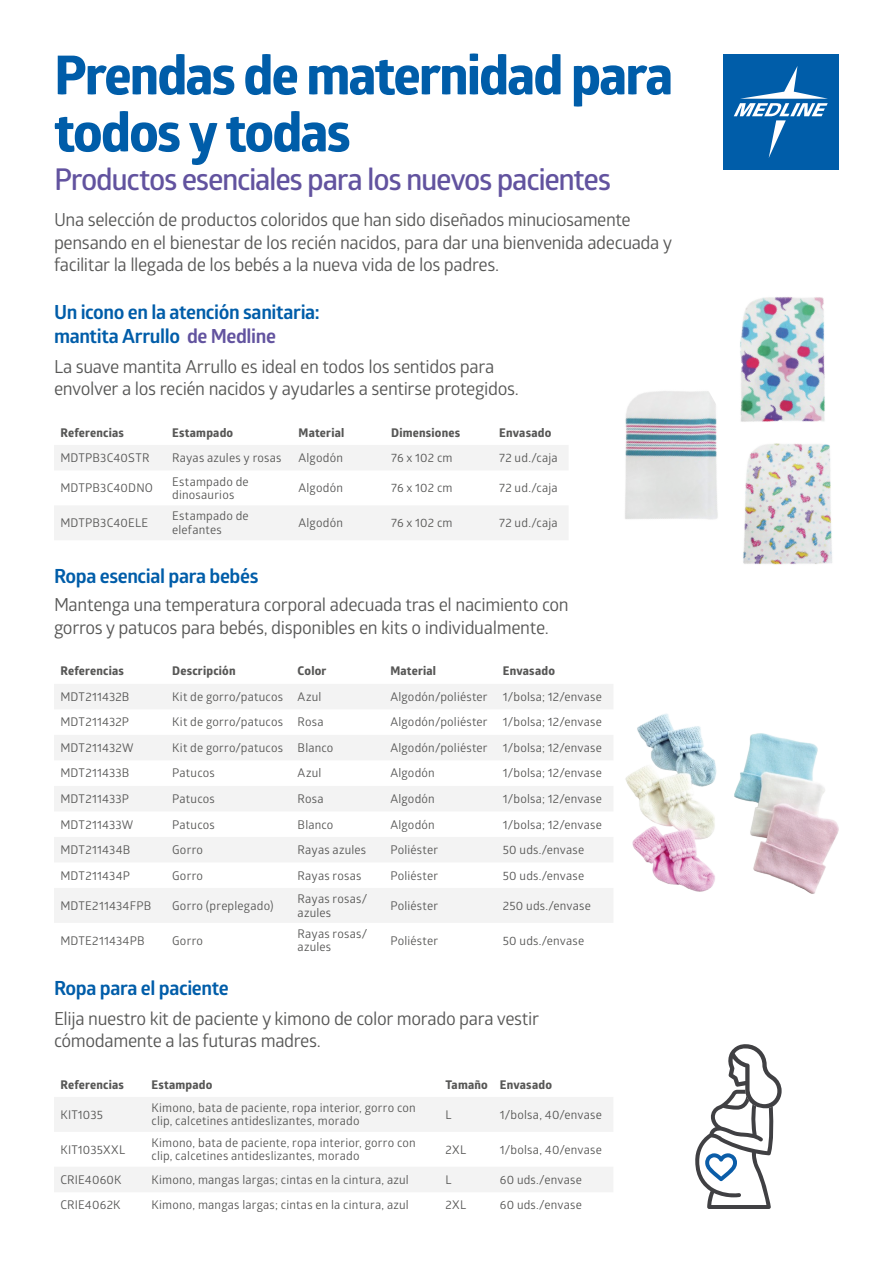
<style>
.page{position:relative;width:893px;height:1263px;background:#fff}
.page>*{position:absolute;margin:0;border:0;box-sizing:border-box;transform-origin:0 0}
.MEDLINE_-_Sub-Headline{font:700 54px/57px "Globerx";letter-spacing:-.035em;color:#005da9}
.MEDLINE_-_Sub-Headline-2{font:600 30px "Glober";letter-spacing:-.045em;color:#62539f}
.MEDLINE_-_Body_-_bullet{font:700 19.5px "Glober";letter-spacing:-.02em;color:#005da9}
.MEDLINE_-_Body_-_bullet-2{font:18px/22.5px "Glober";letter-spacing:-.02em;color:#575756}
.reference{font:12px/13.5px "Glober";letter-spacing:.015em;color:#575756}
.reference-2{font:700 12px "Globerx";letter-spacing:.015em;color:#575756}
.s1{color:#62539f}
</style>
<div class="page">
<div style="left:723px;top:54px;width:116px;height:116px;background:#005da9"></div>
<svg style="left:734px;top:66px;width:94px;height:92px"></svg>
<svg style="left:695px;top:1044px;width:87px;height:165px"></svg>
<svg style="left:54px;top:445px;width:496px;height:95px;fill:#f3f3f3"></svg>
<svg style="left:54px;top:1097px;width:559px;height:95px;fill:#f3f3f3"></svg>
<svg style="left:54px;top:684px;width:559px;height:239px;fill:#f3f3f3"></svg>
<img style="left:625px;top:713px;width:214px;height:181px">
<img style="left:782px;top:500px;width:50px;height:65px">
<img style="left:741px;top:297px;width:90px;height:203px">
<img style="left:550px;top:334px;width:232px;height:231px">
<p class="MEDLINE_-_Sub-Headline" style="left:54px;top:46px;width:621px">Prendas de maternidad para todos y todas</p>
<p class="MEDLINE_-_Sub-Headline-2" style="left:54px;top:158px;width:559px">Productos esenciales para los nuevos pacientes</p>
<p class="MEDLINE_-_Body_-_bullet-2" style="left:54px;top:208px;width:620px">Una selección de productos coloridos que han sido diseñados minuciosamente pensando en el bienestar de los recién nacidos, para dar una bienvenida adecuada y facilitar la llegada de los bebés a la nueva vida de los padres.</p>
<p class="MEDLINE_-_Body_-_bullet" style="left:54px;top:298px;width:267px">Un icono en la atención sanitaria:</p>
<p class="MEDLINE_-_Body_-_bullet" style="left:54px;top:322px;width:223px">mantita Arrullo <span class="s1">de Medline</span></p>
<p class="MEDLINE_-_Body_-_bullet-2" style="left:54px;top:354px;width:466px">La suave mantita Arrullo es ideal en todos los sentidos para envolver a los recién nacidos y ayudarles a sentirse protegidos.</p>
<p class="reference-2" style="left:60px;top:424px;width:65px">Referencias</p>
<p class="reference-2" style="left:172px;top:424px;width:63px">Estampado</p>
<p class="reference-2" style="left:298px;top:424px;width:47px">Material</p>
<p class="reference-2" style="left:391px;top:424px;width:70px">Dimensiones</p>
<p class="reference-2" style="left:499px;top:424px;width:54px">Envasado</p>
<p class="reference" style="left:60px;top:450px;width:91px">MDTPB3C40STR</p>
<p class="reference" style="left:172px;top:450px;width:111px">Rayas azules y rosas</p>
<p class="reference" style="left:298px;top:450px;width:46px">Algodón</p>
<p class="reference" style="left:391px;top:450px;width:63px">76 x 102 cm</p>
<p class="reference" style="left:499px;top:450px;width:60px">72 ud./caja</p>
<p class="reference" style="left:60px;top:481px;width:94px">MDTPB3C40DNO</p>
<p class="reference" style="left:172px;top:474px;width:78px">Estampado de dinosaurios</p>
<p class="reference" style="left:298px;top:481px;width:46px">Algodón</p>
<p class="reference" style="left:391px;top:481px;width:63px">76 x 102 cm</p>
<p class="reference" style="left:499px;top:481px;width:60px">72 ud./caja</p>
<p class="reference" style="left:60px;top:516px;width:89px">MDTPB3C40ELE</p>
<p class="reference" style="left:172px;top:509px;width:78px">Estampado de elefantes</p>
<p class="reference" style="left:298px;top:516px;width:46px">Algodón</p>
<p class="reference" style="left:391px;top:516px;width:63px">76 x 102 cm</p>
<p class="reference" style="left:499px;top:516px;width:60px">72 ud./caja</p>
<p class="MEDLINE_-_Body_-_bullet" style="left:54px;top:562px;width:206px">Ropa esencial para bebés</p>
<p class="MEDLINE_-_Body_-_bullet-2" style="left:54px;top:593px;width:516px">Mantenga una temperatura corporal adecuada tras el nacimiento con gorros y patucos para bebés, disponibles en kits o individualmente.</p>
<p class="reference-2" style="left:60px;top:662px;width:65px">Referencias</p>
<p class="reference-2" style="left:172px;top:662px;width:65px">Descripción</p>
<p class="reference-2" style="left:298px;top:662px;width:30px">Color</p>
<p class="reference-2" style="left:390px;top:662px;width:47px">Material</p>
<p class="reference-2" style="left:503px;top:662px;width:54px">Envasado</p>
<p class="reference" style="left:60px;top:689px;width:71px">MDT211432B</p>
<p class="reference" style="left:172px;top:689px;width:112px">Kit de gorro/patucos</p>
<p class="reference" style="left:298px;top:689px;width:25px">Azul</p>
<p class="reference" style="left:390px;top:689px;width:99px">Algodón/poliéster</p>
<p class="reference" style="left:503px;top:689px;width:101px">1/bolsa; 12/envase</p>
<p class="reference" style="left:60px;top:715px;width:70px">MDT211432P</p>
<p class="reference" style="left:172px;top:715px;width:112px">Kit de gorro/patucos</p>
<p class="reference" style="left:298px;top:715px;width:28px">Rosa</p>
<p class="reference" style="left:390px;top:715px;width:99px">Algodón/poliéster</p>
<p class="reference" style="left:503px;top:715px;width:101px">1/bolsa; 12/envase</p>
<p class="reference" style="left:60px;top:740px;width:75px">MDT211432W</p>
<p class="reference" style="left:172px;top:740px;width:112px">Kit de gorro/patucos</p>
<p class="reference" style="left:298px;top:740px;width:37px">Blanco</p>
<p class="reference" style="left:390px;top:740px;width:99px">Algodón/poliéster</p>
<p class="reference" style="left:503px;top:740px;width:101px">1/bolsa; 12/envase</p>
<p class="reference" style="left:60px;top:766px;width:70px">MDT211433B</p>
<p class="reference" style="left:172px;top:766px;width:44px">Patucos</p>
<p class="reference" style="left:298px;top:766px;width:25px">Azul</p>
<p class="reference" style="left:390px;top:766px;width:46px">Algodón</p>
<p class="reference" style="left:503px;top:766px;width:101px">1/bolsa; 12/envase</p>
<p class="reference" style="left:60px;top:791px;width:70px">MDT211433P</p>
<p class="reference" style="left:172px;top:791px;width:44px">Patucos</p>
<p class="reference" style="left:298px;top:791px;width:28px">Rosa</p>
<p class="reference" style="left:390px;top:791px;width:46px">Algodón</p>
<p class="reference" style="left:503px;top:791px;width:101px">1/bolsa; 12/envase</p>
<p class="reference" style="left:60px;top:817px;width:74px">MDT211433W</p>
<p class="reference" style="left:172px;top:817px;width:44px">Patucos</p>
<p class="reference" style="left:298px;top:817px;width:37px">Blanco</p>
<p class="reference" style="left:390px;top:817px;width:46px">Algodón</p>
<p class="reference" style="left:503px;top:817px;width:101px">1/bolsa; 12/envase</p>
<p class="reference" style="left:60px;top:842px;width:71px">MDT211434B</p>
<p class="reference" style="left:172px;top:842px;width:32px">Gorro</p>
<p class="reference" style="left:298px;top:842px;width:70px">Rayas azules</p>
<p class="reference" style="left:390px;top:842px;width:49px">Poliéster</p>
<p class="reference" style="left:503px;top:842px;width:83px">50 uds./envase</p>
<p class="reference" style="left:60px;top:868px;width:71px">MDT211434P</p>
<p class="reference" style="left:172px;top:868px;width:32px">Gorro</p>
<p class="reference" style="left:298px;top:868px;width:65px">Rayas rosas</p>
<p class="reference" style="left:390px;top:868px;width:49px">Poliéster</p>
<p class="reference" style="left:503px;top:868px;width:83px">50 uds./envase</p>
<p class="reference" style="left:60px;top:898px;width:92px">MDTE211434FPB</p>
<p class="reference" style="left:172px;top:898px;width:103px">Gorro (preplegado)</p>
<p class="reference" style="left:298px;top:891px;width:71px">Rayas rosas/ azules</p>
<p class="reference" style="left:390px;top:898px;width:49px">Poliéster</p>
<p class="reference" style="left:503px;top:898px;width:90px">250 uds./envase</p>
<p class="reference" style="left:60px;top:933px;width:86px">MDTE211434PB</p>
<p class="reference" style="left:172px;top:933px;width:32px">Gorro</p>
<p class="reference" style="left:298px;top:926px;width:71px">Rayas rosas/ azules</p>
<p class="reference" style="left:390px;top:933px;width:49px">Poliéster</p>
<p class="reference" style="left:503px;top:933px;width:83px">50 uds./envase</p>
<p class="MEDLINE_-_Body_-_bullet" style="left:54px;top:974px;width:176px">Ropa para el paciente</p>
<p class="MEDLINE_-_Body_-_bullet-2" style="left:54px;top:1006px;width:487px">Elija nuestro kit de paciente y kimono de color morado para vestir cómodamente a las futuras madres.</p>
<p class="reference-2" style="left:60px;top:1075px;width:65px">Referencias</p>
<p class="reference-2" style="left:151px;top:1075px;width:63px">Estampado</p>
<p class="reference-2" style="left:445px;top:1075px;width:44px">Tamaño</p>
<p class="reference-2" style="left:500px;top:1075px;width:54px">Envasado</p>
<p class="reference" style="left:60px;top:1107px;width:44px">KIT1035</p>
<p class="reference" style="left:151px;top:1100px;width:266px">Kimono, bata de paciente, ropa interior, gorro con clip, calcetines antideslizantes, morado</p>
<p class="reference" style="left:445px;top:1107px;width:8px">L</p>
<p class="reference" style="left:500px;top:1107px;width:104px">1/bolsa, 40/envase</p>
<p class="reference" style="left:60px;top:1142px;width:66px">KIT1035XXL</p>
<p class="reference" style="left:151px;top:1135px;width:266px">Kimono, bata de paciente, ropa interior, gorro con clip, calcetines antideslizantes, morado</p>
<p class="reference" style="left:445px;top:1142px;width:22px">2XL</p>
<p class="reference" style="left:500px;top:1142px;width:104px">1/bolsa, 40/envase</p>
<p class="reference" style="left:60px;top:1172px;width:63px">CRIE4060K</p>
<p class="reference" style="left:151px;top:1172px;width:259px">Kimono, mangas largas; cintas en la cintura, azul</p>
<p class="reference" style="left:445px;top:1172px;width:8px">L</p>
<p class="reference" style="left:500px;top:1172px;width:83px">60 uds./envase</p>
<p class="reference" style="left:60px;top:1198px;width:62px">CRIE4062K</p>
<p class="reference" style="left:151px;top:1198px;width:259px">Kimono, mangas largas; cintas en la cintura, azul</p>
<p class="reference" style="left:445px;top:1198px;width:22px">2XL</p>
<p class="reference" style="left:500px;top:1198px;width:83px">60 uds./envase</p>
</div>
